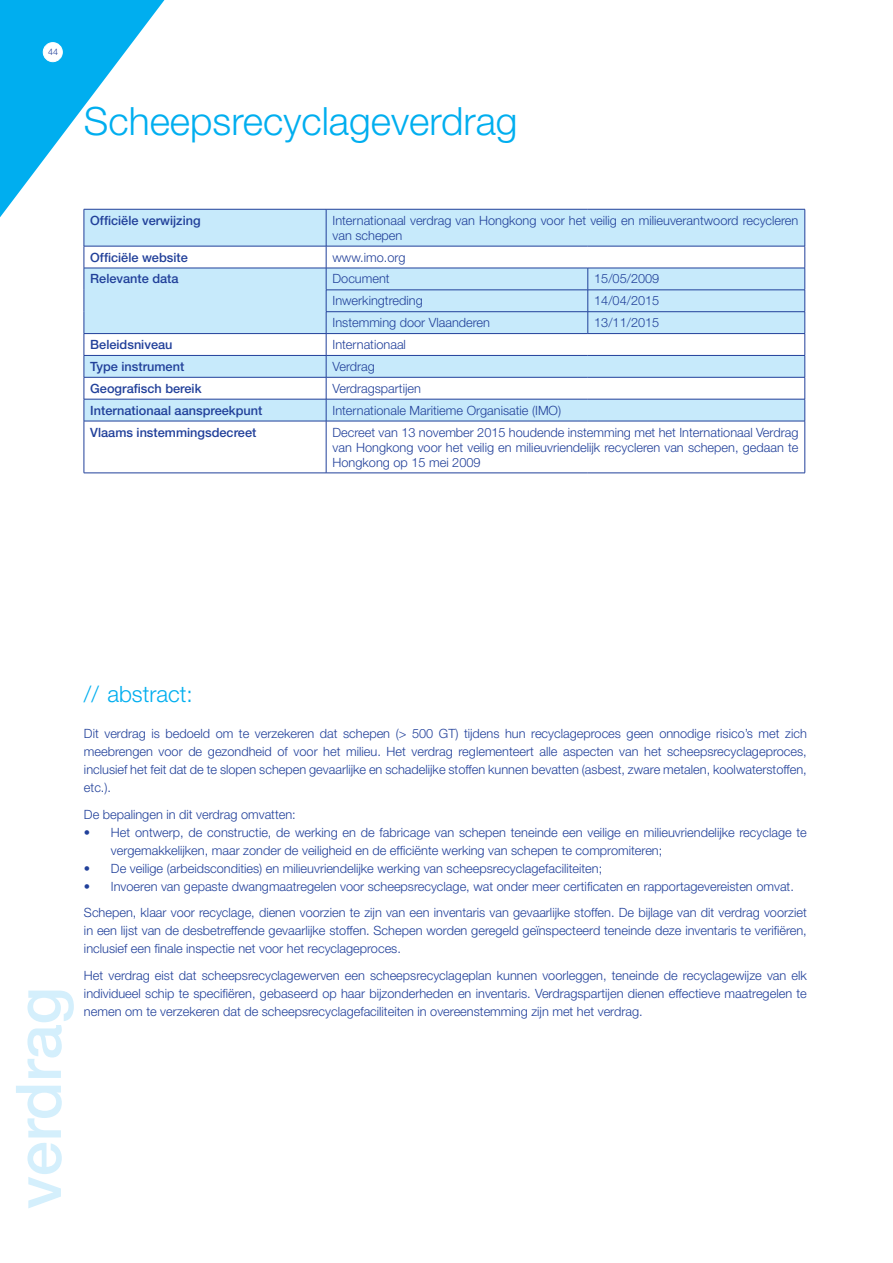
<style>
.page{position:relative;width:893px;height:1263px;background:#fff}
.page>*{position:absolute;margin:0;border:0;box-sizing:border-box;transform-origin:0 0}
.t1{font:500 63px "Helvetica Neue LT Pro";color:#d4effc}
.t2{font:300 39px "Helvetica Neue LT Pro";color:#00aeef}
.t3{font:300 22.5px "Helvetica Neue LT Pro";color:#00aeef}
.body_tabel{font:300 12.75px/18px "Helvetica Neue LT Pro";color:#21409a;text-align:justify}
.t4{font:500 12.75px "Helvetica Neue LT Pro";color:#21409a}
.t5{font:300 9px "Helvetica Neue LT Pro";color:#21409a}
</style>
<div class="page">
<svg style="left:0;top:0;width:164px;height:217px"></svg>
<svg style="left:85px;top:210px;width:720px;height:211px;fill:#c7eafb"></svg>
<hr style="left:805px;top:209px;width:1px;height:37px;background:#21409a">
<hr style="left:805px;top:421px;width:1px;height:52px;background:#21409a">
<hr style="left:84px;top:209px;width:1px;height:37px;background:#21409a">
<hr style="left:84px;top:209px;width:242px;height:1px;background:#21409a">
<hr style="left:326px;top:209px;width:262px;height:1px;background:#21409a">
<hr style="left:588px;top:209px;width:217px;height:1px;background:#21409a">
<hr style="left:326px;top:209px;width:1px;height:37px;background:#21409a">
<hr style="left:84px;top:246px;width:242px;height:1px;background:#21409a">
<hr style="left:326px;top:246px;width:262px;height:1px;background:#21409a">
<hr style="left:588px;top:246px;width:217px;height:1px;background:#21409a">
<hr style="left:84px;top:268px;width:242px;height:1px;background:#21409a">
<hr style="left:326px;top:268px;width:262px;height:1px;background:#21409a">
<hr style="left:588px;top:268px;width:217px;height:1px;background:#21409a">
<svg style="left:588px;top:268px;width:1px;height:65px"></svg>
<svg style="left:805px;top:246px;width:1px;height:175px"></svg>
<hr style="left:326px;top:290px;width:262px;height:1px;background:#21409a">
<hr style="left:588px;top:290px;width:217px;height:1px;background:#21409a">
<hr style="left:326px;top:311px;width:262px;height:1px;background:#21409a">
<hr style="left:588px;top:311px;width:217px;height:1px;background:#21409a">
<hr style="left:84px;top:333px;width:242px;height:1px;background:#21409a">
<hr style="left:326px;top:333px;width:262px;height:1px;background:#21409a">
<hr style="left:588px;top:333px;width:217px;height:1px;background:#21409a">
<hr style="left:84px;top:355px;width:242px;height:1px;background:#21409a">
<hr style="left:326px;top:355px;width:262px;height:1px;background:#21409a">
<hr style="left:588px;top:355px;width:217px;height:1px;background:#21409a">
<hr style="left:84px;top:377px;width:242px;height:1px;background:#21409a">
<hr style="left:326px;top:377px;width:262px;height:1px;background:#21409a">
<hr style="left:588px;top:377px;width:217px;height:1px;background:#21409a">
<svg style="left:84px;top:246px;width:1px;height:175px"></svg>
<hr style="left:84px;top:399px;width:242px;height:1px;background:#21409a">
<hr style="left:326px;top:399px;width:262px;height:1px;background:#21409a">
<hr style="left:588px;top:399px;width:217px;height:1px;background:#21409a">
<svg style="left:326px;top:246px;width:1px;height:175px"></svg>
<hr style="left:84px;top:421px;width:1px;height:52px;background:#21409a">
<hr style="left:84px;top:421px;width:242px;height:1px;background:#21409a">
<hr style="left:326px;top:421px;width:262px;height:1px;background:#21409a">
<hr style="left:588px;top:421px;width:217px;height:1px;background:#21409a">
<hr style="left:326px;top:421px;width:1px;height:52px;background:#21409a">
<hr style="left:84px;top:473px;width:242px;height:1px;background:#21409a">
<hr style="left:326px;top:473px;width:262px;height:1px;background:#21409a">
<hr style="left:588px;top:473px;width:217px;height:1px;background:#21409a">
<div style="left:43px;top:43px;width:19px;height:19px;background:#fff;border-radius:50%"></div>
<div style="left:43px;top:42px;width:19px;height:20px;border:1px solid #fff;border-radius:50%"></div>
<p class="t5" style="left:48px;top:46px;width:12px">44</p>
<p class="t2" style="left:84px;top:97px;width:435px">Scheepsrecyclageverdrag</p>
<p class="t4" style="left:90px;top:213px;width:112px">Officiële verwijzing</p>
<p class="body_tabel" style="left:333px;top:212px;width:467px;line-height:15px">Internationaal verdrag van Hongkong voor het veilig en milieuverantwoord recycleren van schepen</p>
<p class="t4" style="left:90px;top:249px;width:99px">Officiële website</p>
<p class="body_tabel" style="left:333px;top:248px;width:74px">www.imo.org</p>
<p class="t4" style="left:90px;top:271px;width:90px">Relevante data</p>
<p class="body_tabel" style="left:333px;top:270px;width:59px">Document</p>
<p class="body_tabel" style="left:594px;top:270px;width:67px">15/05/2009</p>
<p class="body_tabel" style="left:333px;top:291px;width:92px">Inwerkingtreding</p>
<p class="body_tabel" style="left:594px;top:291px;width:67px">14/04/2015</p>
<p class="body_tabel" style="left:333px;top:313px;width:159px">Instemming door Vlaanderen</p>
<p class="body_tabel" style="left:594px;top:313px;width:67px">13/11/2015</p>
<p class="t4" style="left:90px;top:337px;width:84px">Beleidsniveau</p>
<p class="body_tabel" style="left:333px;top:335px;width:75px">Internationaal</p>
<p class="t4" style="left:90px;top:359px;width:95px">Type instrument</p>
<p class="body_tabel" style="left:333px;top:357px;width:44px">Verdrag</p>
<p class="t4" style="left:90px;top:381px;width:113px">Geografisch bereik</p>
<p class="body_tabel" style="left:333px;top:379px;width:90px">Verdragspartijen</p>
<p class="t4" style="left:90px;top:402px;width:174px">Internationaal aanspreekpunt</p>
<p class="body_tabel" style="left:333px;top:401px;width:230px">Internationale Maritieme Organisatie (IMO)</p>
<p class="t4" style="left:90px;top:424px;width:168px">Vlaams instemmingsdecreet</p>
<p class="body_tabel" style="left:333px;top:424px;width:467px;line-height:15px">Decreet van 13 november 2015 houdende instemming met het Internationaal Verdrag van Hongkong voor het veilig en milieuvriendelijk recycleren van schepen, gedaan te Hongkong op 15 mei 2009</p>
<p class="t1" style="left:1px;top:1209px;width:223px;rotate:-90deg">verdrag</p>
<p class="t3" style="left:84px;top:680px;width:110px">// abstract:</p>
<p class="body_tabel" style="left:84px;top:724px;width:724px">Dit verdrag is bedoeld om te verzekeren dat schepen (&gt; 500 GT) tijdens hun recyclageproces geen onnodige risico’s met zich meebrengen voor de gezondheid of voor het milieu. Het verdrag reglementeert alle aspecten van het scheepsrecyclageproces, inclusief het feit dat de te slopen schepen gevaarlijke en schadelijke stoffen kunnen bevatten (asbest, zware metalen, koolwaterstoffen, etc.).</p>
<p class="body_tabel" style="left:84px;top:805px;width:213px">De bepalingen in dit verdrag omvatten:</p>
<p class="body_tabel" style="left:111px;top:823px;width:697px;text-indent:-27px">• Het ontwerp, de constructie, de werking en de fabricage van schepen teneinde een veilige en milieuvriendelijke recyclage te vergemakkelijken, maar zonder de veiligheid en de efficiënte werking van schepen te compromiteren;</p>
<p class="body_tabel" style="left:84px;top:859px;width:520px">• De veilige (arbeidscondities) en milieuvriendelijke werking van scheepsrecyclagefaciliteiten;</p>
<p class="body_tabel" style="left:84px;top:877px;width:711px">• Invoeren van gepaste dwangmaatregelen voor scheepsrecyclage, wat onder meer certificaten en rapportagevereisten omvat.</p>
<p class="body_tabel" style="left:84px;top:903px;width:724px">Schepen, klaar voor recyclage, dienen voorzien te zijn van een inventaris van gevaarlijke stoffen. De bijlage van dit verdrag voorziet in een lijst van de desbetreffende gevaarlijke stoffen. Schepen worden geregeld geïnspecteerd teneinde deze inventaris te verifiëren, inclusief een finale inspectie net voor het recyclageproces.</p>
<p class="body_tabel" style="left:84px;top:966px;width:724px">Het verdrag eist dat scheepsrecyclagewerven een scheepsrecyclageplan kunnen voorleggen, teneinde de recyclagewijze van elk individueel schip te specifiëren, gebaseerd op haar bijzonderheden en inventaris. Verdragspartijen dienen effectieve maatregelen te nemen om te verzekeren dat de scheepsrecyclagefaciliteiten in overeenstemming zijn met het verdrag.</p>
</div>
